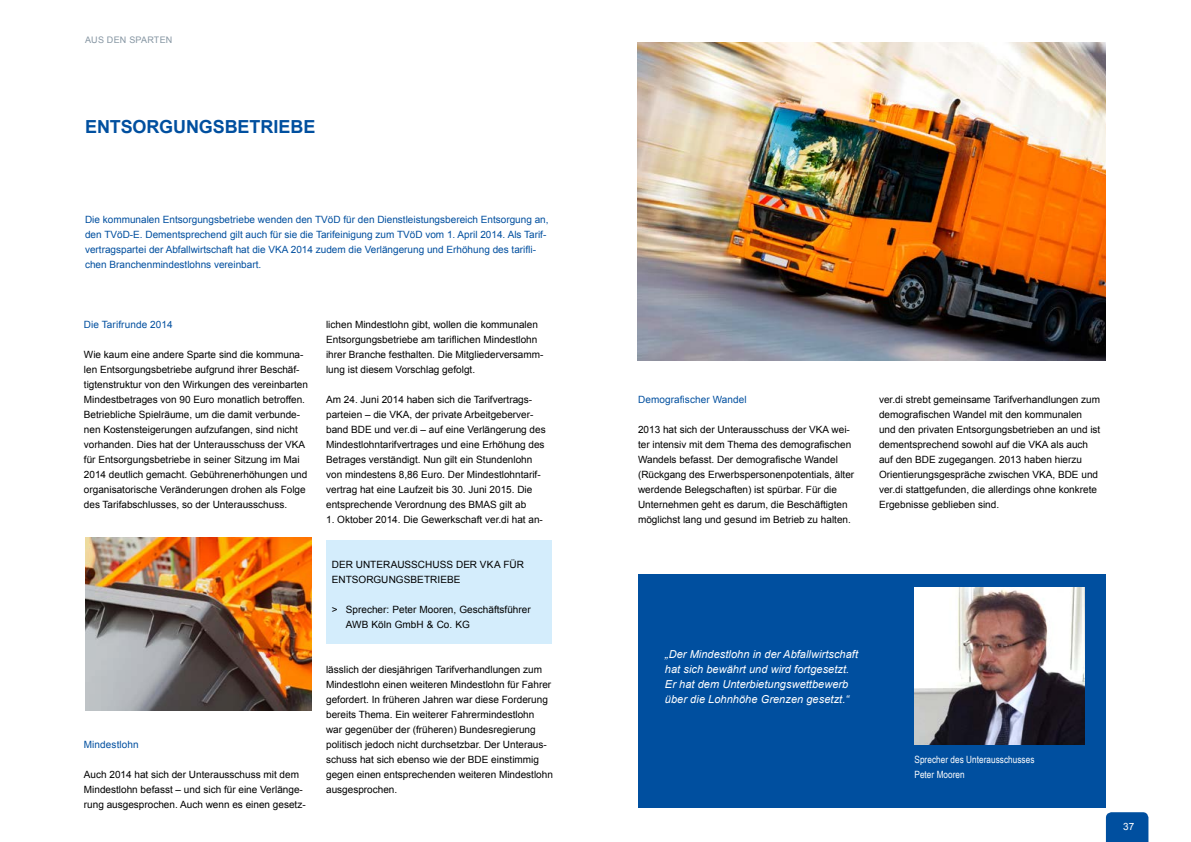
<style>
.page{position:relative;width:1191px;height:842px;background:#fff}
.page>*{position:absolute;margin:0;border:0;box-sizing:border-box;transform-origin:0 0}
.Headline{font:700 18px "Arial";letter-spacing:-.005em;color:#004f9f}
.Zitat_weiß_11pt{font:italic 11px/15px "Arial";letter-spacing:.005em;color:#fff}
.Mengentext{font:10px/15px "Arial";color:#000}
.Introtext_10_blue{font:10px/15px "Arial";color:#004f9f}
.Zwischen-Sub{font:10px "Arial";letter-spacing:.01em;color:#004f9f}
.Subline{font:10px/15px "Arial";letter-spacing:.005em;color:#000}
.Zitatgeber_weiß{font:10px/15px "Arial Narrow";letter-spacing:.005em;color:#fff}
.t1{font:10px "Arial";color:#fff}
.Hypertext{font:9px "Arial";letter-spacing:.025em;color:#8595a2}
</style>
<div class="page">
<svg style="left:1106px;top:812px;width:42px;height:30px"></svg>
<div style="left:638px;top:574px;width:468px;height:234px;background:#004f9f"></div>
<img style="left:85px;top:538px;width:227px;height:172px">
<div style="left:326px;top:540px;width:226px;height:104px;background:#d4edfc"></div>
<img style="left:637px;top:43px;width:469px;height:317px">
<img style="left:914px;top:587px;width:170px;height:158px">
<p class="Hypertext" style="left:85px;top:33px;width:89px">AUS DEN SPARTEN</p>
<p class="Headline" style="left:85px;top:114px;width:232px">ENTSORGUNGSBETRIEBE</p>
<p class="Introtext_10_blue" style="left:85px;top:212px;width:465px">Die kommunalen Entsorgungsbetriebe wenden den TVöD für den Dienstleistungsbereich Entsorgung an, den TVöD-E. Dementsprechend gilt auch für sie die Tarifeinigung zum TVöD vom 1. April 2014. Als Tarif&shy;vertragspartei der Abfallwirtschaft hat die VKA 2014 zudem die Verlängerung und Erhöhung des tarifli&shy;chen Branchenmindestlohns vereinbart.</p>
<p class="Zwischen-Sub" style="left:84px;top:317px;width:90px">Die Tarifrunde 2014</p>
<p class="Mengentext" style="left:84px;top:347px;width:225px">Wie kaum eine andere Sparte sind die kommuna&shy;len Entsorgungsbetriebe aufgrund ihrer Beschäf&shy;tigtenstruktur von den Wirkungen des vereinbarten Mindestbetrages von 90 Euro monatlich betroffen.<br>Betriebliche Spielräume, um die damit verbunde&shy;nen Kostensteigerungen aufzufangen, sind nicht vorhanden. Dies hat der Unterausschuss der VKA für Entsorgungsbetriebe in seiner Sitzung im Mai 2014 deutlich gemacht. Gebührenerhöhungen und organisatorische Veränderungen drohen als Folge des Tarifabschlusses, so der Unterausschuss.</p>
<p class="Zwischen-Sub" style="left:84px;top:737px;width:56px">Mindestlohn</p>
<p class="Mengentext" style="left:84px;top:767px;width:223px">Auch 2014 hat sich der Unterausschuss mit dem<br>Mindestlohn befasst – und sich für eine Verlänge&shy;rung ausgesprochen. Auch wenn es einen gesetz-</p>
<p class="Mengentext" style="left:326px;top:317px;width:219px">lichen Mindestlohn gibt, wollen die kommunalen Entsorgungsbetriebe am tariflichen Mindestlohn ihrer Branche festhalten. Die Mitgliederversamm&shy;lung ist diesem Vorschlag gefolgt.</p>
<p class="Mengentext" style="left:326px;top:392px;width:221px">Am 24. Juni 2014 haben sich die Tarifvertrags&shy;parteien – die VKA, der private Arbeitgeberver&shy;band BDE und ver.di – auf eine Verlängerung des Mindestlohntarifvertrages und eine Erhöhung des Betrages verständigt. Nun gilt ein Stundenlohn von mindestens 8,86 Euro. Der Mindestlohntarif&shy;vertrag hat eine Laufzeit bis 30. Juni 2015. Die entsprechende Verordnung des BMAS gilt ab</p>
<p class="Mengentext" style="left:326px;top:512px;width:218px">1. Oktober 2014. Die Gewerkschaft ver.di hat an-</p>
<p class="Subline" style="left:332px;top:557px;width:194px">DER UNTERAUSSCHUSS DER VKA FÜR<br>ENTSORGUNGSBETRIEBE</p>
<p class="Mengentext" style="left:346px;top:602px;width:186px;text-indent:-14px">&gt; Sprecher: Peter Mooren, Geschäftsführer<br>AWB Köln GmbH &amp; Co. KG</p>
<p class="Mengentext" style="left:326px;top:662px;width:228px">lässlich der diesjährigen Tarifverhandlungen zum Mindestlohn einen weiteren Mindestlohn für Fahrer gefordert. In früheren Jahren war diese Forderung bereits Thema. Ein weiterer Fahrermindestlohn war gegenüber der (früheren) Bundesregierung politisch jedoch nicht durchsetzbar. Der Unteraus&shy;schuss hat sich ebenso wie der BDE einstimmig gegen einen entsprechenden weiteren Mindestlohn ausgesprochen.</p>
<p class="Zwischen-Sub" style="left:638px;top:392px;width:110px">Demografischer Wandel</p>
<p class="Mengentext" style="left:638px;top:422px;width:218px">2013 hat sich der Unterausschuss der VKA wei&shy;ter intensiv mit dem Thema des demografischen Wandels befasst. Der demografische Wandel (Rückgang des Erwerbspersonenpotentials, älter werdende Belegschaften) ist spürbar. Für die Unternehmen geht es darum, die Beschäftigten möglichst lang und gesund im Betrieb zu halten.</p>
<p class="Mengentext" style="left:879px;top:392px;width:223px">ver.di strebt gemeinsame Tarifverhandlungen zum demografischen Wandel mit den kommunalen und den privaten Entsorgungsbetrieben an und ist dementsprechend sowohl auf die VKA als auch auf den BDE zugegangen. 2013 haben hierzu Orientierungsgespräche zwischen VKA, BDE und ver.di stattgefunden, die allerdings ohne konkrete Ergebnisse geblieben sind.</p>
<p class="Zitat_weiß_11pt" style="left:665px;top:646px;width:195px">„Der Mindestlohn in der Abfallwirtschaft hat sich bewährt und wird fortgesetzt.<br>Er hat dem Unterbietungswettbewerb über die Lohnhöhe Grenzen gesetzt.“</p>
<p class="Zitatgeber_weiß" style="left:914px;top:751px;width:121px">Sprecher des Unterausschusses<br>Peter Mooren</p>
<p class="t1" style="left:1123px;top:819px;width:13px">37</p>
</div>
